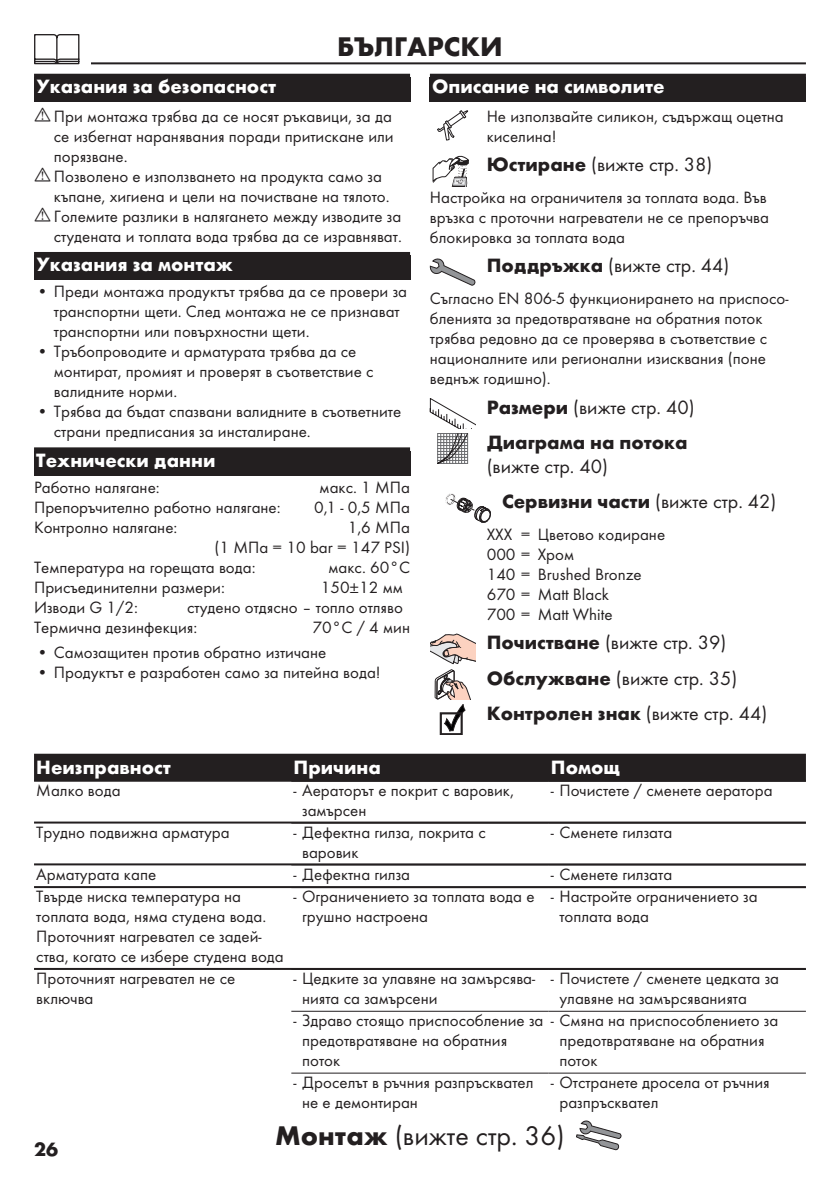
<style>
.page{position:relative;width:840px;height:1191px;background:#fff}
.page>*{position:absolute;margin:0;border:0;box-sizing:border-box;transform-origin:0 0}
.Montage_mit_Symbol_B{font:28px "Futura TOT Boo";color:#231f20}
.Sprache_Rahmenwechse{font:700 28px "Futura TOT";color:#231f20}
.Ueberschrift_Grafik{font:20px "Futura TOT Boo";color:#231f20}
.Ueberschrift_Grafik-2{font:700 20px/24px "Futura TOT";color:#231f20}
.Ueberschrift_BG{font:700 20px "Futura TOT";color:#fff}
.Tabelle_Kopf_BG{font:700 20px "Futura TOT";color:#fff}
.Ueberschrift___BG{font:700 20px "Futura TOT";color:#fff}
.Normaltext_nach_Graf{font:17px/20px "Futura TOT Boo";color:#231f20}
.Techn__Daten_BG{font:17px/20px "Futura TOT Boo";color:#231f20}
.Tabelle_Spalte_BG{font:17px/20px "Futura TOT Boo";color:#231f20}
.Farbe_BG{font:17px/20px "Futura TOT Boo";color:#231f20}
.Normaltext_Grafik_BG{font:17px/20px "Futura TOT Boo";color:#231f20}
.s1{font-family:"Futura TOT";font-weight:700}
.s2{font-family:"Futura TOT Boo";font-weight:400}
</style>
<div class="page">
<hr style="left:34px;top:62px;width:771px;height:2px;background:#231f20">
<div style="left:23px;top:34px;width:68px;height:34px;background:#fff"></div>
<svg style="left:34px;top:34px;width:45px;height:30px"></svg>
<svg style="left:576px;top:1120px;width:45px;height:30px"></svg>
<div style="left:34px;top:74px;width:376px;height:28px;background:#231f20"></div>
<div style="left:34px;top:252px;width:376px;height:28px;background:#231f20"></div>
<div style="left:34px;top:447px;width:376px;height:28px;background:#231f20"></div>
<div style="left:429px;top:74px;width:376px;height:28px;background:#231f20"></div>
<svg style="left:437px;top:110px;width:31px;height:30px"></svg>
<svg style="left:432px;top:156px;width:36px;height:31px"></svg>
<svg style="left:429px;top:258px;width:46px;height:28px"></svg>
<svg style="left:429px;top:398px;width:46px;height:65px"></svg>
<svg style="left:445px;top:493px;width:45px;height:30px"></svg>
<svg style="left:430px;top:634px;width:45px;height:100px"></svg>
<div style="left:34px;top:753px;width:771px;height:26px;background:#231f20"></div>
<hr style="left:34px;top:779px;width:771px;height:2px;background:#231f20">
<hr style="left:34px;top:821px;width:771px;height:2px;background:#231f20">
<hr style="left:34px;top:863px;width:771px;height:2px;background:#231f20">
<hr style="left:34px;top:886px;width:771px;height:2px;background:#231f20">
<hr style="left:34px;top:968px;width:771px;height:2px;background:#231f20">
<hr style="left:291px;top:1010px;width:257px;height:1px;background:#231f20">
<hr style="left:548px;top:1010px;width:257px;height:1px;background:#231f20">
<hr style="left:291px;top:1072px;width:257px;height:1px;background:#231f20">
<hr style="left:548px;top:1072px;width:257px;height:1px;background:#231f20">
<p class="Sprache_Rahmenwechse" style="left:337px;top:29px;width:167px">БЪЛГАРСКИ</p>
<p class="Ueberschrift___BG" style="left:36px;top:74px;width:241px">Указания за безопасност</p>
<p class="Normaltext_nach_Graf" style="left:54px;top:106px;width:341px;text-align:justify">При монтажа трябва да се носят ръкавици, за да се избегнат наранявания поради притискане или порязване.</p>
<p class="Normaltext_nach_Graf" style="left:54px;top:166px;width:337px">Позволено е използването на продукта само за къпане, хигиена и цели на почистване на тялото.</p>
<p class="Normaltext_nach_Graf" style="left:54px;top:206px;width:349px">Големите разлики в налягането между изводите за студената и топлата вода трябва да се изравняват.</p>
<p class="Ueberschrift_BG" style="left:36px;top:252px;width:198px">Указания за монтаж</p>
<p class="Normaltext_nach_Graf" style="left:54px;top:281px;width:354px;text-indent:-17px">• Преди монтажа продуктът трябва да се провери за транспортни щети. След монтажа не се признават транспортни или повърхностни щети.</p>
<p class="Normaltext_nach_Graf" style="left:54px;top:341px;width:321px;text-indent:-17px">• Тръбопроводите и арматурата трябва да се монтират, промият и проверят в съответствие с валидните норми.</p>
<p class="Normaltext_nach_Graf" style="left:54px;top:401px;width:348px;text-indent:-17px">• Трябва да бъдат спазвани валидните в съответните страни предписания за инсталиране.</p>
<p class="Ueberschrift_BG" style="left:36px;top:448px;width:180px">Технически данни</p>
<p class="Techn__Daten_BG" style="left:34px;top:477px;width:127px">Работно налягане:</p>
<p class="Techn__Daten_BG" style="left:319px;top:477px;width:92px">макс. 1 МПа</p>
<p class="Techn__Daten_BG" style="left:34px;top:497px;width:248px">Препоръчително работно налягане:</p>
<p class="Techn__Daten_BG" style="left:314px;top:497px;width:97px">0,1 - 0,5 МПа</p>
<p class="Techn__Daten_BG" style="left:34px;top:517px;width:145px">Контролно налягане:</p>
<p class="Techn__Daten_BG" style="left:347px;top:517px;width:64px">1,6 МПа</p>
<p class="Techn__Daten_BG" style="left:214px;top:537px;width:197px">(1 МПа = 10 bar = 147 PSI)</p>
<p class="Techn__Daten_BG" style="left:34px;top:557px;width:223px">Температура на горещата вода:</p>
<p class="Techn__Daten_BG" style="left:328px;top:557px;width:83px">макс. 60°C</p>
<p class="Techn__Daten_BG" style="left:34px;top:577px;width:192px">Присъединителни размери:</p>
<p class="Techn__Daten_BG" style="left:320px;top:577px;width:84px">150±12 мм</p>
<p class="Techn__Daten_BG" style="left:34px;top:597px;width:105px">Изводи G 1/2:</p>
<p class="Techn__Daten_BG" style="left:34px;top:597px;width:370px;text-indent:153px">студено отдясно – топло отляво<br>Термична дезинфекция:</p>
<p class="Techn__Daten_BG" style="left:312px;top:617px;width:99px">70°C / 4 мин</p>
<p class="Normaltext_nach_Graf" style="left:37px;top:642px;width:291px">• Самозащитен против обратно изтичане</p>
<p class="Normaltext_nach_Graf" style="left:37px;top:662px;width:345px">• Продуктът е разработен само за питейна вода!</p>
<p class="Ueberschrift_BG" style="left:432px;top:74px;width:234px">Описание на символите</p>
<p class="Normaltext_Grafik_BG" style="left:486px;top:106px;width:298px">Не използвайте силикон, съдържащ оцетна киселина!</p>
<p class="Ueberschrift_Grafik" style="left:486px;top:153px;width:227px"><span class="s1">Юстиране</span> (вижте стр. 38)</p>
<p class="Normaltext_nach_Graf" style="left:429px;top:187px;width:340px">Настройка на ограничителя за топлата вода. Във връзка с проточни нагреватели не се препоръчва блокировка за топлата вода</p>
<p class="Ueberschrift_Grafik" style="left:486px;top:254px;width:244px"><span class="s1">Поддръжка</span> (вижте стр. 44)</p>
<p class="Normaltext_nach_Graf" style="left:429px;top:288px;width:360px">Съгласно EN 806-5 функционирането на приспосо&shy;бленията за предотвратяване на обратния поток трябва редовно да се проверява в съответствие с националните или регионални изисквания (поне веднъж годишно).</p>
<p class="Ueberschrift_Grafik" style="left:486px;top:395px;width:209px"><span class="s1">Размери</span> (вижте стр. 40)</p>
<p class="Ueberschrift_Grafik-2" style="left:486px;top:430px;width:202px">Диаграма на потока <span class="s2">(вижте стр. 40)</span></p>
<p class="Ueberschrift_Grafik-2" style="left:501px;top:489px;width:276px">Сервизни части <span class="s2">(вижте стр. 42)</span></p>
<p class="Farbe_BG" style="left:486px;top:524px;width:180px">XXX = Цветово кодиране<br>000 = Xром<br>140 = Brushed Bronze<br>670 = Matt Black<br>700 = Matt White</p>
<p class="Ueberschrift_Grafik" style="left:486px;top:630px;width:241px"><span class="s1">Почистване</span> (вижте стр. 39)</p>
<p class="Ueberschrift_Grafik" style="left:486px;top:666px;width:252px"><span class="s1">Обслужване</span> (вижте стр. 35)</p>
<p class="Ueberschrift_Grafik-2" style="left:486px;top:701px;width:282px">Контролен знак <span class="s2">(вижте стр. 44)</span></p>
<p class="Tabelle_Kopf_BG" style="left:36px;top:755px;width:136px">Неизправност</p>
<p class="Tabelle_Kopf_BG" style="left:293px;top:755px;width:89px">Причина</p>
<p class="Tabelle_Kopf_BG" style="left:550px;top:755px;width:71px">Помощ</p>
<p class="Tabelle_Spalte_BG" style="left:36px;top:780px;width:86px">Малко вода</p>
<p class="Normaltext_nach_Graf" style="left:302px;top:780px;width:213px;text-indent:-9px">- Аераторът е покрит с варовик, замърсен</p>
<p class="Normaltext_nach_Graf" style="left:550px;top:780px;width:223px">- Почистете / сменете аератора</p>
<p class="Tabelle_Spalte_BG" style="left:36px;top:822px;width:195px">Трудно подвижна арматура</p>
<p class="Normaltext_nach_Graf" style="left:302px;top:822px;width:185px;text-indent:-9px">- Дефектна гилза, покрита с варовик</p>
<p class="Normaltext_nach_Graf" style="left:550px;top:822px;width:123px">- Сменете гилзата</p>
<p class="Tabelle_Spalte_BG" style="left:36px;top:863px;width:121px">Арматурата капе</p>
<p class="Normaltext_nach_Graf" style="left:293px;top:863px;width:118px">- Дефектна гилза</p>
<p class="Normaltext_nach_Graf" style="left:550px;top:863px;width:123px">- Сменете гилзата</p>
<p class="Tabelle_Spalte_BG" style="left:36px;top:886px;width:249px">Твърде ниска температура на топлата вода, няма студена вода.<br>Проточният нагревател се задей&shy;ства, когато се избере студена вода</p>
<p class="Normaltext_nach_Graf" style="left:302px;top:886px;width:234px;text-indent:-9px">- Ограничението за топлата вода е грушно настроена</p>
<p class="Normaltext_nach_Graf" style="left:559px;top:886px;width:200px;text-indent:-9px">- Настройте ограничението за топлата вода</p>
<p class="Tabelle_Spalte_BG" style="left:36px;top:968px;width:200px">Проточният нагревател не се включва</p>
<p class="Normaltext_nach_Graf" style="left:302px;top:968px;width:234px;text-indent:-9px">- Цедките за улавяне на замърсява&shy;нията са замърсени</p>
<p class="Normaltext_nach_Graf" style="left:559px;top:968px;width:221px;text-indent:-9px">- Почистете / сменете цедката за улавяне на замърсяванията</p>
<p class="Normaltext_nach_Graf" style="left:302px;top:1010px;width:477px;text-indent:-9px">- Здраво стоящо приспособление за - Смяна на приспособлението за предотвратяване на обратния<br>поток</p>
<p class="Normaltext_nach_Graf" style="left:559px;top:1030px;width:206px">предотвратяване на обратния поток</p>
<p class="Ueberschrift_Grafik-2" style="left:34px;top:1136px;width:25px">26</p>
<p class="Normaltext_nach_Graf" style="left:302px;top:1072px;width:233px;text-indent:-9px">- Дроселът в ръчния разпръсквател не е демонтиран</p>
<p class="Normaltext_nach_Graf" style="left:559px;top:1072px;width:212px;text-indent:-9px">- Отстранете дросела от ръчния разпръсквател</p>
<p class="Montage_mit_Symbol_B" style="left:275px;top:1119px;width:291px"><span class="s1">Монтаж</span> (вижте стр. 36)</p>
</div>
